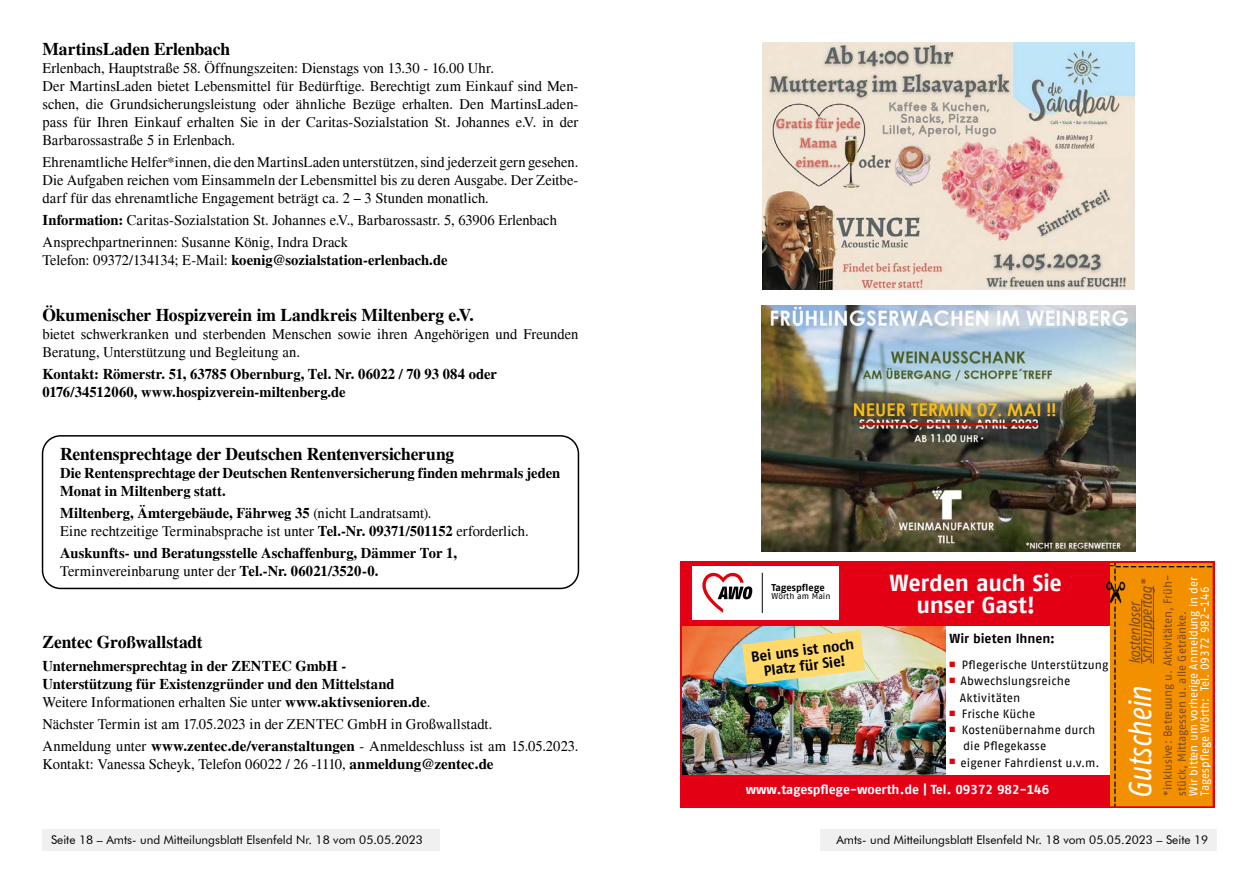
<style>
.page{position:relative;width:1259px;height:893px;background:#fff}
.page>*{position:absolute;margin:0;border:0;box-sizing:border-box;transform-origin:0 0}
.t1{font:italic 31.8px "AWO Fago Cond";color:#fff}
.t2{font:700 23.1px/21.8px "AWO Fago Office";letter-spacing:-.015em;color:#fff;text-align:center}
.t3{font:700 18px "Times";letter-spacing:-.01em;color:#000}
.t4{font:italic 15.45px/11.7px "AWO Fago Cond";color:#7d4a20}
.t5{font:15px/18px "Times";color:#000}
.t6{font:700 15px/18px "Times";color:#000}
.t7{font:700 14.4px/15.3px "AWO Fago Office";color:#000;text-align:center}
.t8{font:13.5px "AWO Fago Office";color:#000}
.t9{font:700 13.05px "AWO Fago Office";color:#fff}
.t10{font:700 13.05px "AWO Fago Office";color:#000}
.t11{font:12px/16.4px "AWO Fago Office";letter-spacing:.01em;color:#000}
.t12{font:12px "Futura BT";color:#000}
.t13{font:11.55px/14px "AWO Fago Office";color:#7d4a20}
.t14{font:11.55px/11.6px "AWO Fago Office";color:#fff}
.t15{font:10.8px "AWO Fago Office";color:#000}
.t16{font:700 9.9px "AWO Fago Office";letter-spacing:.005em;color:#000}
.t17{font:8.4px "AWO Fago Office";letter-spacing:.01em;color:#000}
.s1{font-weight:700}
.s2{font-weight:400}
</style>
<div class="page">
<img style="left:761px;top:305px;width:374px;height:247px">
<img style="left:762px;top:43px;width:372px;height:246px">
<img style="left:680px;top:561px;width:534px;height:247px">
<div style="left:819px;top:829px;width:397px;height:21px;background:#f0f0f0"></div>
<div style="left:43px;top:829px;width:397px;height:21px;background:#f0f0f0"></div>
<div style="left:42px;top:435px;width:537px;height:154px;border:2px solid #000;border-radius:18px"></div>
<p class="t3" style="left:43px;top:38px;width:189px">MartinsLaden Erlenbach</p>
<p class="t5" style="left:43px;top:59px;width:537px">Erlenbach, Hauptstraße 58. Öffnungszeiten: Dienstags von 13.30 - 16.00 Uhr.<br>Der MartinsLaden bietet Lebensmittel für Bedürftige. Berechtigt zum Einkauf sind Men&shy;schen, die Grundsicherungsleistung oder ähnliche Bezüge erhalten. Den MartinsLaden&shy;pass für Ihren Einkauf erhalten Sie in der Caritas-Sozialstation St. Johannes e.V. in der Barbarossastraße 5 in Erlenbach.</p>
<p class="t5" style="left:43px;top:153px;width:537px;text-align:justify">Ehrenamtliche Helfer*innen, die den MartinsLaden unterstützen, sind jederzeit gern gesehen.<br>Die Aufgaben reichen vom Einsammeln der Lebensmittel bis zu deren Ausgabe. Der Zeitbe&shy;darf für das ehrenamtliche Engagement beträgt ca. 2 – 3 Stunden monatlich.</p>
<p class="t5" style="left:43px;top:209px;width:516px;line-height:22.2px"><span class="s1">Information:</span> Caritas-Sozialstation St. Johannes e.V., Barbarossastr. 5, 63906 Erlenbach<br>Ansprechpartnerinnen: Susanne König, Indra Drack</p>
<p class="t6" style="left:43px;top:252px;width:406px"><span class="s2">Telefon: 09372/134134; E-Mail:</span> koenig@sozialstation-erlenbach.de</p>
<p class="t3" style="left:43px;top:304px;width:433px">Ökumenischer Hospizverein im Landkreis Miltenberg e.V.</p>
<p class="t5" style="left:43px;top:325px;width:537px">bietet schwerkranken und sterbenden Menschen sowie ihren Angehörigen und Freunden<br>Beratung, Unterstützung und Begleitung an.</p>
<p class="t6" style="left:43px;top:365px;width:456px">Kontakt: Römerstr. 51, 63785 Obernburg, Tel. Nr. 06022 / 70 93 084 oder<br>0176/34512060, www.hospizverein-miltenberg.de</p>
<p class="t3" style="left:60px;top:443px;width:395px">Rentensprechtage der Deutschen Rentenversicherung</p>
<p class="t6" style="left:60px;top:464px;width:501px">Die Rentensprechtage der Deutschen Rentenversicherung finden mehrmals jeden<br>Monat in Miltenberg statt.</p>
<p class="t5" style="left:60px;top:504px;width:470px"><span class="s1">Miltenberg, Ämtergebäude, Fährweg 35</span> (nicht Landratsamt).<br>Eine rechtzeitige Terminabsprache ist unter <span class="s1">Tel.-Nr. 09371/501152</span> erforderlich.</p>
<p class="t6" style="left:60px;top:545px;width:398px">Auskunfts- und Beratungsstelle Aschaffenburg, Dämmer Tor 1,<br><span class="s2">Terminvereinbarung unter der</span> Tel.-Nr. 06021/3520-0.</p>
<p class="t8" style="left:1107px;top:849px;width:336px;rotate:-90deg">- - -----------------------------------------</p>
<p class="t15" style="left:1114px;top:572px;width:8px;rotate:-180deg">-</p>
<p class="t8" style="left:1255px;top:574px;width:142px;rotate:-180deg">- -----------------</p>
<h2 class="t2" style="left:889px;top:572px;width:174px">Werden auch Sie unser Gast!</h2>
<p class="t13" style="left:1160px;top:795px;width:223px;rotate:-90deg">*inklusive: Betreuung u. Aktivitäten, Früh&shy;stück, Mittagessen u. alle Getränke.</p>
<p class="t14" style="left:1187px;top:795px;width:220px;rotate:-90deg">Wir bitten um vorherige Anmeldung in der<br>Tagespflege Wörth: Tel. 09372 982-146</p>
<p class="t4" style="left:1128px;top:664px;width:87px;rotate:-90deg">kostenloser<br>Schnuppertag*</p>
<p class="t16" style="left:771px;top:581px;width:55px">Tagespflege</p>
<p class="t17" style="left:771px;top:591px;width:60px">Wörth am Main</p>
<p class="t10" style="left:949px;top:631px;width:107px">Wir bieten Ihnen:</p>
<p class="t11" style="left:949px;top:656px;width:160px"><sup>■</sup> Pflegerische Unterstützung</p>
<p class="t11" style="left:959px;top:673px;width:112px;text-indent:-10px"><sup>■</sup> Abwechslungsreiche<br>Aktivitäten</p>
<p class="t11" style="left:949px;top:705px;width:87px"><sup>■</sup> Frische Küche</p>
<p class="t11" style="left:963px;top:722px;width:134px;text-indent:-14px"><sup>■</sup> Kostenübernahme durch die Pflegekasse</p>
<p class="t11" style="left:949px;top:754px;width:152px"><sup>■</sup> eigener Fahrdienst u.v.m.</p>
<p class="t3" style="left:43px;top:632px;width:162px">Zentec Großwallstadt</p>
<p class="t6" style="left:43px;top:657px;width:389px">Unternehmersprechtag in der ZENTEC GmbH -<br>Unterstützung für Existenzgründer und den Mittelstand<br><span class="s2">Weitere Informationen erhalten Sie unter</span> www.aktivsenioren.de<span class="s2">.</span></p>
<p class="t5" style="left:43px;top:713px;width:537px;line-height:22.2px">Nächster Termin ist am 17.05.2023 in der ZENTEC GmbH in Großwallstadt.<br>Anmeldung unter <span class="s1">www.zentec.de/veranstaltungen</span> - Anmeldeschluss ist am 15.05.2023.</p>
<p class="t5" style="left:43px;top:755px;width:452px">Kontakt: Vanessa Scheyk, Telefon 06022 / 26 -1110, <span class="s1">anmeldung@zentec.de</span></p>
<p class="t7" style="left:750px;top:649px;width:105px;rotate:-7deg">Bei uns ist noch<br>Platz für Sie!</p>
<h1 class="t1" style="left:1122px;top:799px;width:114px;rotate:-90deg">Gutschein</h1>
<p class="t9" style="left:746px;top:782px;width:305px">www.tagespflege-woerth.de | Tel. 09372 982-146</p>
<p class="t12" style="left:51px;top:833px;width:373px">Seite 18 – Amts- und Mitteilungsblatt Elsenfeld Nr. 18 vom 05.05.2023</p>
<p class="t12" style="left:836px;top:833px;width:373px">Amts- und Mitteilungsblatt Elsenfeld Nr. 18 vom 05.05.2023 – Seite 19</p>
</div>
